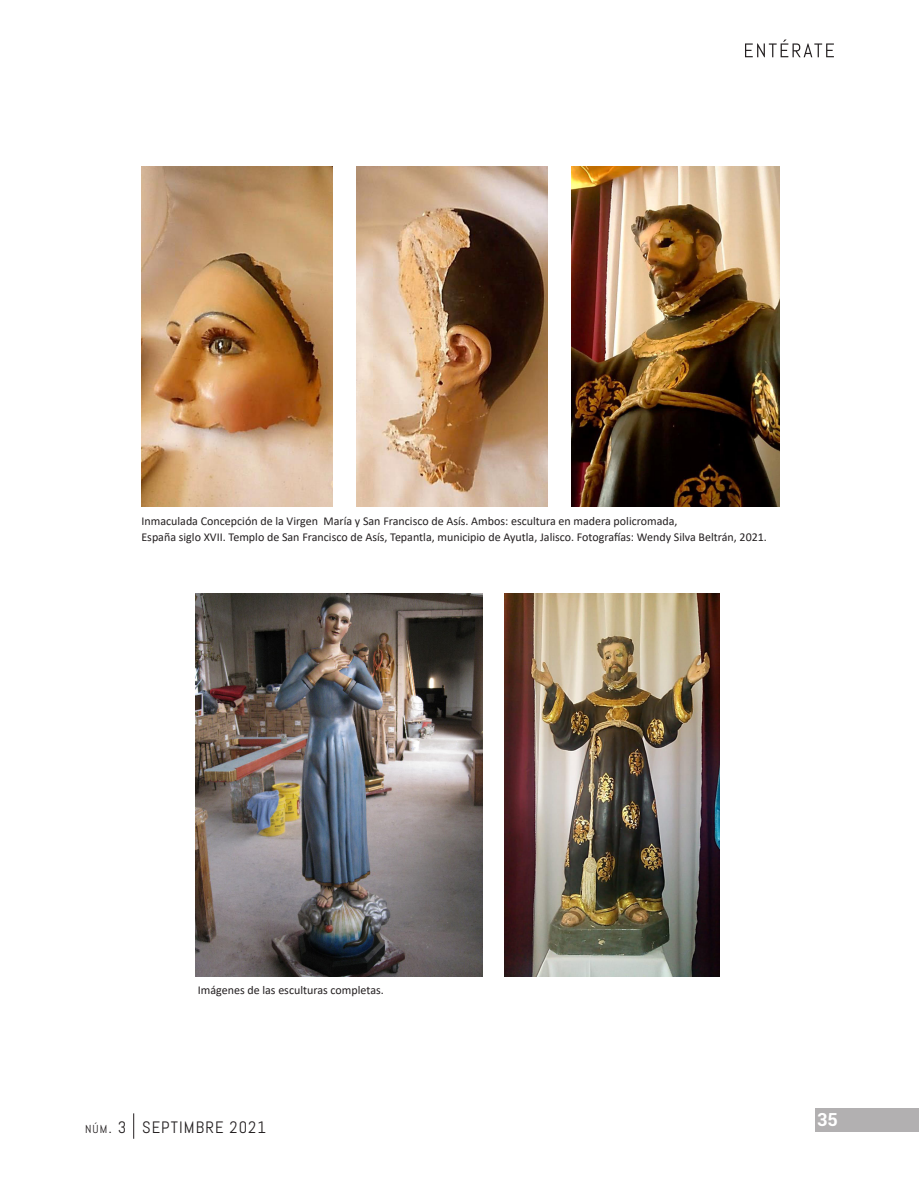
<style>
.page{position:relative;width:919px;height:1191px;background:#fff}
.page>*{position:absolute;margin:0;border:0;box-sizing:border-box;transform-origin:0 0}
.t1{font:700 18px "Roboto";color:#fff}
.t2{font:16.5px "Abel";letter-spacing:.065em;color:#231f20}
.PIE_DE_FOTO{font:12px "Calibri";color:#231f20}
.s1{font-size:11.55px}
</style>
<div class="page">
<div style="left:815px;top:1108px;width:103px;height:24px;background:#b2b0b1"></div>
<svg style="left:133px;top:1113px;width:1px;height:25px"></svg>
<img style="left:571px;top:167px;width:208px;height:340px">
<svg style="left:745px;top:40px;width:88px;height:17px"></svg>
<img style="left:196px;top:593px;width:287px;height:383px">
<img style="left:504px;top:593px;width:215px;height:383px">
<img style="left:141px;top:167px;width:192px;height:340px">
<img style="left:356px;top:167px;width:191px;height:340px">
<p class="PIE_DE_FOTO" style="left:141px;top:513px;width:537px">Inmaculada Concepción de la Virgen María y San Francisco de Asís. Ambos: escultura en madera policromada,</p>
<p class="PIE_DE_FOTO" style="left:141px;top:528px;width:627px">España siglo XVII. Templo de San Francisco de Asís, Tepantla, municipio de Ayutla, Jalisco. Fotografías: Wendy Silva Beltrán, 2021.</p>
<p class="PIE_DE_FOTO" style="left:198px;top:981px;width:187px">Imágenes de las esculturas completas.</p>
<h2 class="t2" style="left:85px;top:1116px;width:182px"><span class="s1">núm</span>. 3 SEPTIMBRE 2021</h2>
<h1 class="t1" style="left:817px;top:1107px;width:22px">35</h1>
</div>
